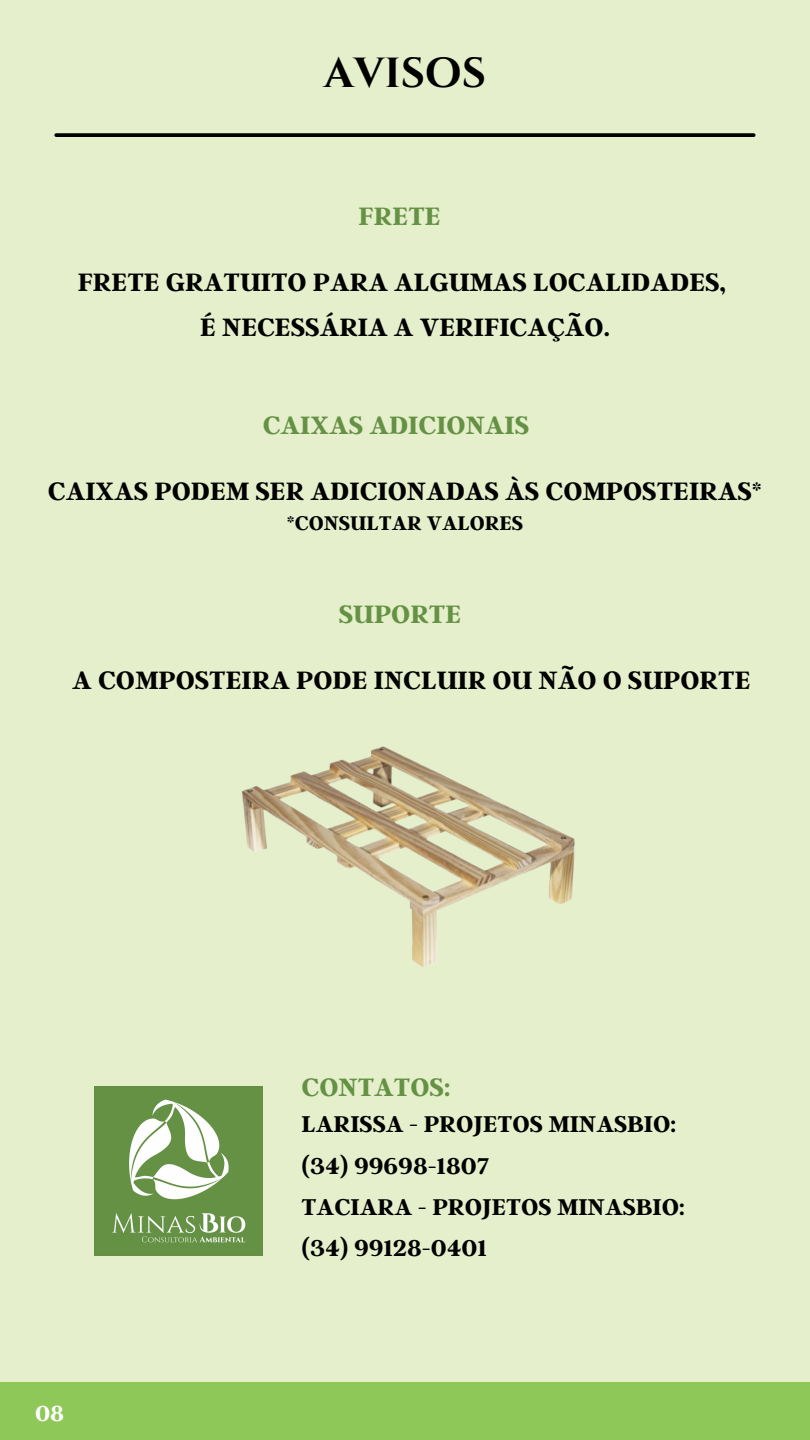
<style>
.page{position:relative;width:810px;height:1440px;background:#e5efcb}
.page>*{position:absolute;margin:0;border:0;box-sizing:border-box;transform-origin:0 0}
.t1{font:700 42px "Cinzel";color:#000}
.t2{font:700 28px/45px "Argent CF";color:#000;text-align:center}
.t3{font:700 28px "Argent CF";color:#659145}
.t4{font:700 25.4px/41.2px "Argent CF";color:#000}
.t5{font:700 24.2px "Argent CF";color:#fff}
.t6{font:700 22px "Argent CF";color:#000}
</style>
<div class="page">
<img style="left:94px;top:1087px;width:169px;height:168px">
<div style="left:0;top:1382px;width:810px;height:58px;background:#8ec859"></div>
<svg style="left:56px;top:133px;width:698px;height:4px;fill:#000"></svg>
<img style="left:242px;top:746px;width:333px;height:221px">
<h1 class="t1" style="left:324px;top:46px;width:164px">AVISOS</h1>
<p class="t3" style="left:359px;top:198px;width:84px">FRETE</p>
<p class="t2" style="left:78px;top:258px;width:650px">FRETE GRATUITO PARA ALGUMAS LOCALIDADES,<br>É NECESSÁRIA A VERIFICAÇÃO.</p>
<p class="t3" style="left:263px;top:407px;width:268px">CAIXAS ADICIONAIS</p>
<p class="t2" style="left:48px;top:468px;width:716px">CAIXAS PODEM SER ADICIONADAS ÀS COMPOSTEIRAS*</p>
<p class="t6" style="left:287px;top:508px;width:238px">*CONSULTAR VALORES</p>
<p class="t3" style="left:339px;top:595px;width:124px">SUPORTE</p>
<p class="t2" style="left:72px;top:656px;width:680px">A COMPOSTEIRA PODE INCLUIR OU NÃO O SUPORTE</p>
<p class="t3" style="left:302px;top:1069px;width:151px">CONTATOS:</p>
<p class="t5" style="left:35px;top:1397px;width:31px">08</p>
<p class="t4" style="left:302px;top:1102px;width:385px">LARISSA - PROJETOS MINASBIO: (34) 99698-1807<br>TACIARA - PROJETOS MINASBIO: (34) 99128-0401</p>
</div>
